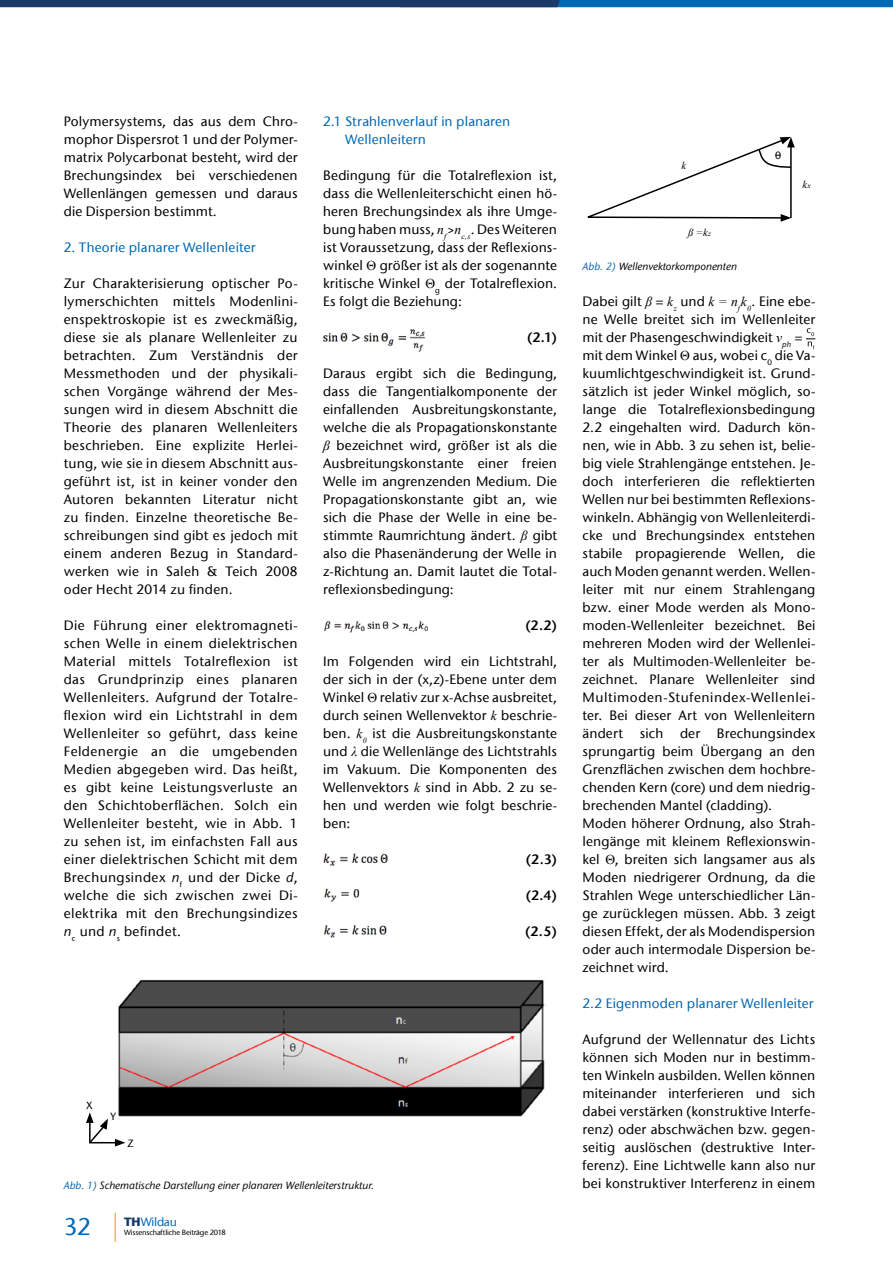
<style>
.page{position:relative;width:893px;height:1263px;background:#fff}
.page>*{position:absolute;margin:0;border:0;box-sizing:border-box;transform-origin:0 0}
.t1{font:500 24px "ITC Stone Sans Com";color:#0068b4}
.t2{font:500 13.5px/18px "ITC Stone Sans Com";letter-spacing:.01em;color:#000;text-align:justify}
.t3{font:500 13.5px/18px "ITC Stone Sans Com";letter-spacing:.01em;color:#0068b4}
.t4{font:13.5px "ITC Stone Sans Com Semi";color:#000}
.t5{font:500 12px "ITC Stone Sans Com";letter-spacing:-.02em;color:#0068b4}
.t6{font:italic 500 10.5px "ITC Stone Sans Com";color:#000}
.t7{font:italic 10.5px "Times New Roman";color:#000}
.t8{font:500 10.5px "ITC Stone Sans Com";color:#000}
.t9{font:500 7.5px "ITC Stone Sans Com";letter-spacing:-.02em;color:#000}
.s1{font-style:italic}
.s2{font-family:"Times New Roman";font-weight:400;font-style:italic}
.s3{font-family:"Times New Roman";font-weight:400}
.s4{font-size:7.5px}
.s5{color:#0068b4}
.s6{font-weight:700;color:#1c3a69}
</style>
<div class="page">
<img style="left:323px;top:329px;width:102px;height:23px">
<img style="left:323px;top:620px;width:105px;height:13px">
<img style="left:323px;top:853px;width:65px;height:13px">
<img style="left:324px;top:888px;width:36px;height:14px">
<img style="left:324px;top:925px;width:63px;height:13px">
<svg style="left:806px;top:328px;width:9px;height:21px"></svg>
<img style="left:115px;top:979px;width:430px;height:168px">
<svg style="left:86px;top:1112px;width:39px;height:34px"></svg>
<svg style="left:587px;top:137px;width:208px;height:85px"></svg>
<svg style="left:0;top:0;width:893px;height:7px;background:#114b85"></svg>
<svg style="left:115px;top:1213px;width:1px;height:29px"></svg>
<p class="t2" style="left:64px;top:112px;width:235px">Polymersystems, das aus dem Chro&shy;mophor Dispersrot 1 und der Polymer&shy;matrix Polycarbonat besteht, wird der Brechungsindex bei verschiedenen Wellenlängen gemessen und daraus die Dispersion bestimmt.</p>
<p class="t3" style="left:64px;top:238px;width:193px">2. Theorie planarer Wellenleiter</p>
<p class="t2" style="left:64px;top:274px;width:235px">Zur Charakterisierung optischer Po&shy;lymerschichten mittels Modenlini&shy;enspektroskopie ist es zweckmäßig, diese sie als planare Wellenleiter zu betrachten. Zum Verständnis der Messmethoden und der physikali&shy;schen Vorgänge während der Mes&shy;sungen wird in diesem Abschnitt die Theorie des planaren Wellenleiters beschrieben. Eine explizite Herlei&shy;tung, wie sie in diesem Abschnitt aus&shy;geführt ist, ist in keiner vonder den Autoren bekannten Literatur nicht zu finden. Einzelne theoretische Be&shy;schreibungen sind gibt es jedoch mit einem anderen Bezug in Standard&shy;werken wie in Saleh &amp; Teich 2008 oder Hecht 2014 zu finden.</p>
<p class="t2" style="left:64px;top:616px;width:235px">Die Führung einer elektromagneti&shy;schen Welle in einem dielektrischen Material mittels Totalreflexion ist das Grundprinzip eines planaren Wellenleiters. Aufgrund der Totalre&shy;flexion wird ein Lichtstrahl in dem Wellenleiter so geführt, dass keine Feldenergie an die umgebenden Medien abgegeben wird. Das heißt, es gibt keine Leistungsverluste an den Schichtoberflächen. Solch ein Wellenleiter besteht, wie in Abb. 1 zu sehen ist, im einfachsten Fall aus einer dielektrischen Schicht mit dem Brechungsindex <span class="s1">n</span><sub>f</sub> und der Dicke <span class="s1">d</span>, welche die sich zwischen zwei Di&shy;elektrika mit den Brechungsindizes <span class="s1">n</span><sub>c</sub> und <span class="s1">n</span><sub>s</sub> befindet.</p>
<p class="t3" style="left:345px;top:112px;width:167px;text-indent:-22px">2.1 Strahlenverlauf in planaren<br>Wellenleitern</p>
<p class="t2" style="left:323px;top:166px;width:235px">Bedingung für die Totalreflexion ist, dass die Wellenleiterschicht einen hö&shy;heren Brechungsindex als ihre Umge&shy;bung haben muss, <span class="s2">n</span><sub>f</sub>&gt;<span class="s2">n</span><sub>c,s</sub>. Des Weiteren ist Voraussetzung, dass der Reflexions&shy;winkel <span class="s3">Θ</span> größer ist als der sogenannte kritische Winkel <span class="s3">Θ</span><sub>g</sub> der Totalreflexion.<br>Es folgt die Beziehung:</p>
<p class="t4" style="left:527px;top:329px;width:31px">(2.1)</p>
<p class="t2" style="left:323px;top:364px;width:235px">Daraus ergibt sich die Bedingung, dass die Tangentialkomponente der einfallenden Ausbreitungskonstante, welche die als Propagationskonstante <span class="s2">β</span> bezeichnet wird, größer ist als die Ausbreitungskonstante einer freien Welle im angrenzenden Medium. Die Propagationskonstante gibt an, wie sich die Phase der Welle in eine be&shy;stimmte Raumrichtung ändert. <span class="s2">β</span> gibt also die Phasenänderung der Welle in z-Richtung an. Damit lautet die Total&shy;reflexionsbedingung:</p>
<p class="t4" style="left:525px;top:617px;width:33px">(2.2)</p>
<p class="t2" style="left:323px;top:652px;width:235px">Im Folgenden wird ein Lichtstrahl, der sich in der (x,z)-Ebene unter dem Winkel <span class="s3">Θ</span> relativ zur x-Achse ausbreitet, durch seinen Wellenvektor <span class="s2">k</span> beschrie&shy;ben. <span class="s2">k</span><sub>0</sub> ist die Ausbreitungskonstante und <span class="s2">λ</span> die Wellenlänge des Lichtstrahls im Vakuum. Die Komponenten des Wellenvektors <span class="s2">k</span> sind in Abb. 2 zu se&shy;hen und werden wie folgt beschrie&shy;ben:</p>
<p class="t4" style="left:526px;top:851px;width:33px">(2.3)</p>
<p class="t4" style="left:526px;top:887px;width:33px">(2.4)</p>
<p class="t4" style="left:525px;top:923px;width:33px">(2.5)</p>
<p class="t8" style="left:86px;top:1099px;width:8px">X</p>
<p class="t8" style="left:111px;top:1110px;width:7px">Y</p>
<p class="t8" style="left:128px;top:1136px;width:8px">Z</p>
<p class="t7" style="left:681px;top:158px;width:6px">k</p>
<p class="t7" style="left:688px;top:225px;width:24px">ß =k<span class="s4">z</span></p>
<p class="t6" style="left:583px;top:260px;width:156px"><span class="s5">Abb. 2)</span> Wellenvektorkomponenten</p>
<p class="t8" style="left:775px;top:149px;width:8px">0</p>
<p class="t7" style="left:802px;top:177px;width:10px">k<span class="s4">x</span></p>
<p class="t2" style="left:583px;top:292px;width:234px;text-align:left">Dabei gilt <span class="s2">β</span> = <span class="s2">k</span><sub>z</sub> und <span class="s2">k = n</span><sub>f</sub><span class="s2">k</span><sub>0</sub>. Eine ebe&shy;ne Welle breitet sich im Wellenleiter mit der Phasengeschwindigkeit <span class="s2">v</span><sub>ph</sub> = mit dem Winkel <span class="s3">Θ</span> aus, wobei c<sub>0</sub> die Va&shy;kuumlichtgeschwindigkeit ist. Grund&shy;sätzlich ist jeder Winkel möglich, so&shy;lange die Totalreflexionsbedingung 2.2 eingehalten wird. Dadurch kön&shy;nen, wie in Abb. 3 zu sehen ist, belie&shy;big viele Strahlengänge entstehen. Je&shy;doch interferieren die reflektierten Wellen nur bei bestimmten Reflexions&shy;winkeln. Abhängig von Wellenleiterdi&shy;cke und Brechungsindex entstehen stabile propagierende Wellen, die auch Moden genannt werden. Wellen&shy;leiter mit nur einem Strahlengang bzw. einer Mode werden als Mono&shy;moden-Wellenleiter bezeichnet. Bei mehreren Moden wird der Wellenlei&shy;ter als Multimoden-Wellenleiter be&shy;zeichnet. Planare Wellenleiter sind Multimoden-Stufenindex-Wellenlei&shy;ter. Bei dieser Art von Wellenleitern ändert sich der Brechungsindex sprungartig beim Übergang an den Grenzflächen zwischen dem hochbre&shy;chenden Kern (core) und dem niedrig&shy;brechenden Mantel (cladding).<br>Moden höherer Ordnung, also Strah&shy;lengänge mit kleinem Reflexionswin&shy;kel <span class="s3">Θ</span>, breiten sich langsamer aus als Moden niedrigerer Ordnung, da die Strahlen Wege unterschiedlicher Län&shy;ge zurücklegen müssen. Abb. 3 zeigt diesen Effekt, der als Modendispersion oder auch intermodale Dispersion be&shy;zeichnet wird.</p>
<p class="t3" style="left:583px;top:994px;width:233px">2.2 Eigenmoden planarer Wellenleiter</p>
<p class="t2" style="left:583px;top:1030px;width:234px">Aufgrund der Wellennatur des Lichts können sich Moden nur in bestimm&shy;ten Winkeln ausbilden. Wellen können miteinander interferieren und sich dabei verstärken (konstruktive Interfe&shy;renz) oder abschwächen bzw. gegen&shy;seitig auslöschen (destruktive Inter&shy;ferenz). Eine Lichtwelle kann also nur</p>
<p class="t6" style="left:64px;top:1179px;width:312px"><span class="s5">Abb. 1)</span> Schematische Darstellung einer planaren Wellenleiterstruktur.</p>
<p class="t2" style="left:583px;top:1174px;width:234px">bei konstruktiver Interferenz in einem</p>
<h1 class="t1" style="left:64px;top:1212px;width:29px">32</h1>
<p class="t5" style="left:124px;top:1215px;width:54px"><span class="s6">TH</span>Wildau</p>
<p class="t9" style="left:124px;top:1228px;width:103px">Wissenschaftliche Beiträge 2018</p>
</div>
